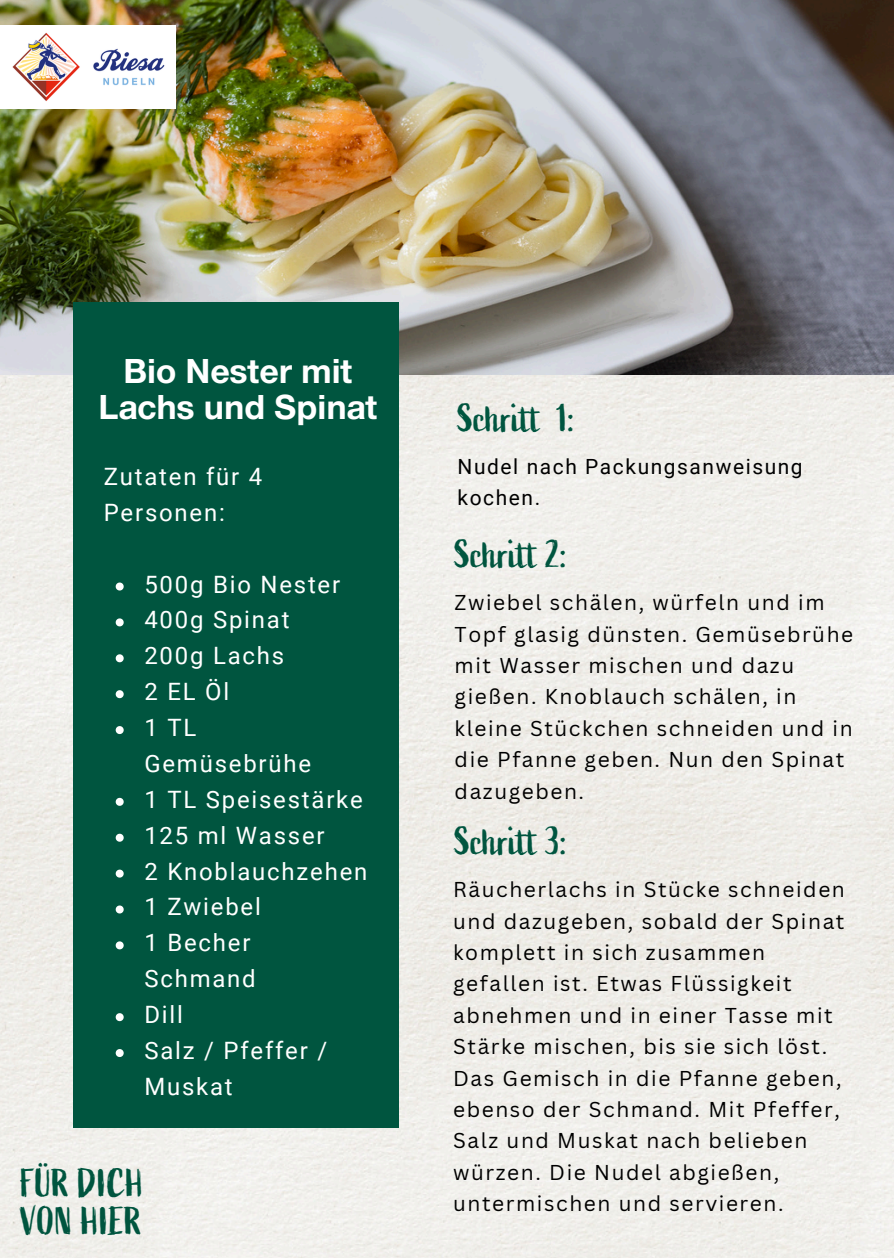
<style>
.page{position:relative;width:894px;height:1258px;background:#fff}
.page>*{position:absolute;margin:0;border:0;box-sizing:border-box;transform-origin:0 0}
.t1{font:39px/38.4px "Active";color:#00553f}
.t2{font:700 36px/36px "Nimbus San Nov";color:#fff;text-align:center}
.t3{font:24px/36px "Roboto";letter-spacing:.075em;color:#fff}
.t4{font:21px/31.5px "Canva Sans";letter-spacing:.075em;color:#000}
.t5{font:21px/31.5px "Roboto";letter-spacing:.075em;color:#000}
</style>
<div class="page">
<div style="left:0;top:374px;width:893px;height:884px;background:#f0eeea"></div>
<img style="left:0;top:0;width:893px;height:374px">
<div style="left:73px;top:302px;width:326px;height:825px;background:#00553f"></div>
<img style="left:0;top:25px;width:175px;height:83px">
<svg style="left:116px;top:582px;width:8px;height:8px"></svg>
<svg style="left:116px;top:618px;width:8px;height:8px"></svg>
<svg style="left:116px;top:654px;width:8px;height:8px"></svg>
<svg style="left:116px;top:690px;width:8px;height:8px"></svg>
<svg style="left:116px;top:726px;width:8px;height:8px"></svg>
<svg style="left:116px;top:798px;width:8px;height:8px"></svg>
<svg style="left:116px;top:834px;width:8px;height:8px"></svg>
<svg style="left:116px;top:869px;width:8px;height:8px"></svg>
<svg style="left:116px;top:905px;width:8px;height:8px"></svg>
<svg style="left:116px;top:941px;width:8px;height:8px"></svg>
<svg style="left:116px;top:1013px;width:8px;height:8px"></svg>
<svg style="left:116px;top:1049px;width:8px;height:8px"></svg>
<h4 class="t2" style="left:98px;top:359px;width:280px">Bio Nester mit<br>Lachs und Spinat</h4>
<p class="t3" style="left:104px;top:459px;width:160px">Zutaten für 4<br>Personen:</p>
<p class="t3" style="left:144px;top:566px;width:197px">500g Bio Nester</p>
<p class="t3" style="left:144px;top:602px;width:146px">400g Spinat</p>
<p class="t3" style="left:144px;top:638px;width:141px">200g Lachs</p>
<p class="t3" style="left:144px;top:674px;width:86px">2 EL Öl</p>
<p class="t3" style="left:144px;top:710px;width:168px">1 TL<br>Gemüsebrühe</p>
<p class="t3" style="left:144px;top:781px;width:220px">1 TL Speisestärke</p>
<p class="t3" style="left:144px;top:817px;width:182px">125 ml Wasser</p>
<p class="t3" style="left:144px;top:853px;width:224px">2 Knoblauchzehen</p>
<p class="t3" style="left:144px;top:889px;width:118px">1 Zwiebel</p>
<p class="t3" style="left:144px;top:925px;width:113px">1 Becher<br>Schmand</p>
<p class="t3" style="left:144px;top:997px;width:40px">Dill</p>
<h3 class="t3" style="left:144px;top:1033px;width:184px">Salz / Pfeffer /<br>Muskat</h3>
<h1 class="t1" style="left:20px;top:1165px;width:125px">FÜR DICH<br>VON HIER</h1>
<p class="t1" style="left:457px;top:400px;width:119px">Schritt 1:</p>
<h3 class="t5" style="left:457px;top:451px;width:346px">Nudel nach Packungsanweisung kochen.</h3>
<p class="t1" style="left:454px;top:536px;width:114px">Schritt 2:</p>
<p class="t4" style="left:454px;top:586px;width:400px">Zwiebel schälen, würfeln und im<br>Topf glasig dünsten. Gemüsebrühe mit Wasser mischen und dazu gießen. Knoblauch schälen, in kleine Stückchen schneiden und in die Pfanne geben. Nun den Spinat dazugeben.</p>
<h3 class="t1" style="left:454px;top:823px;width:114px">Schritt 3:</h3>
<p class="t4" style="left:453px;top:873px;width:393px">Räucherlachs in Stücke schneiden und dazugeben, sobald der Spinat komplett in sich zusammen gefallen ist. Etwas Flüssigkeit abnehmen und in einer Tasse mit<br>Stärke mischen, bis sie sich löst.<br>Das Gemisch in die Pfanne geben, ebenso der Schmand. Mit Pfeffer,<br>Salz und Muskat nach belieben würzen. Die Nudel abgießen, untermischen und servieren.</p>
</div>
